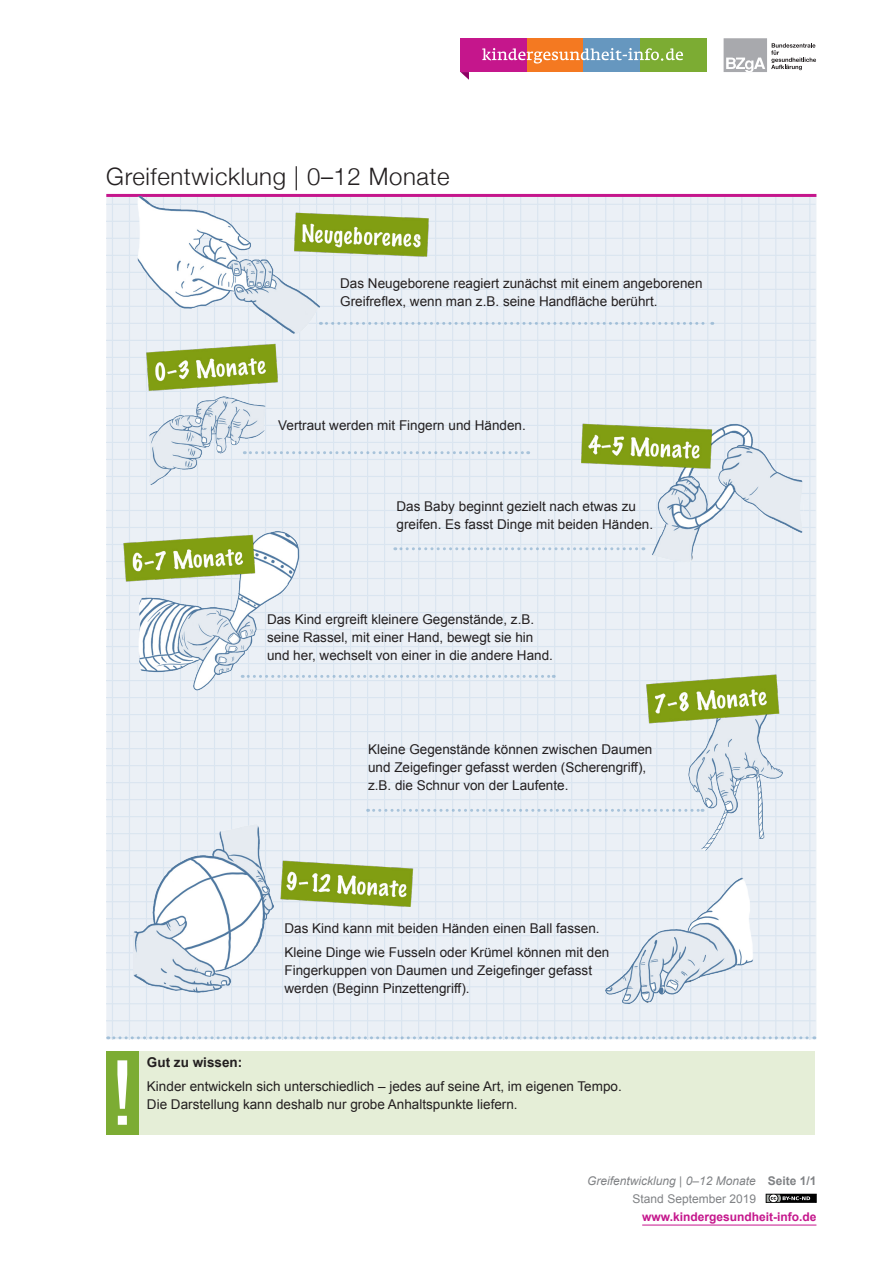
<style>
.page{position:relative;width:893px;height:1263px;background:#fff}
.page>*{position:absolute;margin:0;border:0;box-sizing:border-box;transform-origin:0 0}
.t1{font:90px "Arial";color:#fff}
.t2{font:300 24px "Helvetica Neue";letter-spacing:.025em;color:#231f20}
.t3{font:13.5px/18px "Arial";color:#231f20}
.t4{font:700 13.5px "Arial";color:#231f20}
.t5{font:italic 12px/18px "Arial";color:#808285}
.t6{font:700 12px "Arial";color:#c5168c}
.s1{font-weight:700;font-style:normal}
.s2{font-style:normal}
</style>
<div class="page">
<div style="left:106px;top:197px;width:710px;height:842px;background:#ebf0f6"></div>
<hr style="left:106px;top:194px;width:710px;height:3px;background:#c5168c">
<hr style="left:106px;top:1037px;width:710px;height:1px;background:#dae5f0">
<hr style="left:106px;top:1020px;width:710px;height:1px;background:#dae5f0">
<hr style="left:106px;top:1003px;width:710px;height:1px;background:#dae5f0">
<hr style="left:106px;top:986px;width:710px;height:1px;background:#dae5f0">
<hr style="left:106px;top:969px;width:710px;height:1px;background:#dae5f0">
<hr style="left:106px;top:952px;width:710px;height:1px;background:#dae5f0">
<hr style="left:106px;top:935px;width:710px;height:1px;background:#dae5f0">
<hr style="left:106px;top:918px;width:710px;height:1px;background:#dae5f0">
<hr style="left:106px;top:901px;width:710px;height:1px;background:#dae5f0">
<hr style="left:106px;top:884px;width:710px;height:1px;background:#dae5f0">
<hr style="left:106px;top:867px;width:710px;height:1px;background:#dae5f0">
<hr style="left:106px;top:850px;width:710px;height:1px;background:#dae5f0">
<hr style="left:106px;top:833px;width:710px;height:1px;background:#dae5f0">
<hr style="left:106px;top:816px;width:710px;height:1px;background:#dae5f0">
<hr style="left:106px;top:799px;width:710px;height:1px;background:#dae5f0">
<hr style="left:106px;top:782px;width:710px;height:1px;background:#dae5f0">
<hr style="left:106px;top:765px;width:710px;height:1px;background:#dae5f0">
<hr style="left:106px;top:748px;width:710px;height:1px;background:#dae5f0">
<hr style="left:106px;top:731px;width:710px;height:1px;background:#dae5f0">
<hr style="left:106px;top:714px;width:710px;height:1px;background:#dae5f0">
<hr style="left:106px;top:697px;width:710px;height:1px;background:#dae5f0">
<hr style="left:106px;top:680px;width:710px;height:1px;background:#dae5f0">
<hr style="left:106px;top:663px;width:710px;height:1px;background:#dae5f0">
<hr style="left:106px;top:646px;width:710px;height:1px;background:#dae5f0">
<hr style="left:106px;top:629px;width:710px;height:1px;background:#dae5f0">
<hr style="left:106px;top:612px;width:710px;height:1px;background:#dae5f0">
<hr style="left:106px;top:595px;width:710px;height:1px;background:#dae5f0">
<hr style="left:106px;top:578px;width:710px;height:1px;background:#dae5f0">
<hr style="left:106px;top:561px;width:710px;height:1px;background:#dae5f0">
<hr style="left:106px;top:544px;width:710px;height:1px;background:#dae5f0">
<hr style="left:106px;top:527px;width:710px;height:1px;background:#dae5f0">
<hr style="left:106px;top:510px;width:710px;height:1px;background:#dae5f0">
<hr style="left:106px;top:493px;width:710px;height:1px;background:#dae5f0">
<hr style="left:106px;top:476px;width:710px;height:1px;background:#dae5f0">
<hr style="left:106px;top:459px;width:710px;height:1px;background:#dae5f0">
<hr style="left:106px;top:442px;width:710px;height:1px;background:#dae5f0">
<hr style="left:106px;top:425px;width:710px;height:1px;background:#dae5f0">
<hr style="left:106px;top:408px;width:710px;height:1px;background:#dae5f0">
<hr style="left:106px;top:391px;width:710px;height:1px;background:#dae5f0">
<hr style="left:106px;top:374px;width:710px;height:1px;background:#dae5f0">
<hr style="left:106px;top:357px;width:710px;height:1px;background:#dae5f0">
<hr style="left:106px;top:340px;width:710px;height:1px;background:#dae5f0">
<hr style="left:106px;top:323px;width:710px;height:1px;background:#dae5f0">
<hr style="left:106px;top:306px;width:710px;height:1px;background:#dae5f0">
<hr style="left:106px;top:289px;width:710px;height:1px;background:#dae5f0">
<hr style="left:106px;top:272px;width:710px;height:1px;background:#dae5f0">
<hr style="left:106px;top:255px;width:710px;height:1px;background:#dae5f0">
<hr style="left:106px;top:238px;width:710px;height:1px;background:#dae5f0">
<hr style="left:106px;top:221px;width:710px;height:1px;background:#dae5f0">
<hr style="left:106px;top:204px;width:710px;height:1px;background:#dae5f0">
<hr style="left:809px;top:197px;width:1px;height:842px;background:#dae5f0">
<hr style="left:792px;top:197px;width:1px;height:842px;background:#dae5f0">
<hr style="left:775px;top:197px;width:1px;height:842px;background:#dae5f0">
<hr style="left:758px;top:197px;width:1px;height:842px;background:#dae5f0">
<hr style="left:741px;top:197px;width:1px;height:842px;background:#dae5f0">
<hr style="left:724px;top:197px;width:1px;height:842px;background:#dae5f0">
<hr style="left:707px;top:197px;width:1px;height:842px;background:#dae5f0">
<hr style="left:690px;top:197px;width:1px;height:842px;background:#dae5f0">
<hr style="left:673px;top:197px;width:1px;height:842px;background:#dae5f0">
<hr style="left:656px;top:197px;width:1px;height:842px;background:#dae5f0">
<hr style="left:639px;top:197px;width:1px;height:842px;background:#dae5f0">
<hr style="left:622px;top:197px;width:1px;height:842px;background:#dae5f0">
<hr style="left:605px;top:197px;width:1px;height:842px;background:#dae5f0">
<hr style="left:588px;top:197px;width:1px;height:842px;background:#dae5f0">
<hr style="left:571px;top:197px;width:1px;height:842px;background:#dae5f0">
<hr style="left:554px;top:197px;width:1px;height:842px;background:#dae5f0">
<hr style="left:537px;top:197px;width:1px;height:842px;background:#dae5f0">
<hr style="left:520px;top:197px;width:1px;height:842px;background:#dae5f0">
<hr style="left:503px;top:197px;width:1px;height:842px;background:#dae5f0">
<hr style="left:486px;top:197px;width:1px;height:842px;background:#dae5f0">
<hr style="left:469px;top:197px;width:1px;height:842px;background:#dae5f0">
<hr style="left:452px;top:197px;width:1px;height:842px;background:#dae5f0">
<hr style="left:435px;top:197px;width:1px;height:842px;background:#dae5f0">
<hr style="left:418px;top:197px;width:1px;height:842px;background:#dae5f0">
<hr style="left:401px;top:197px;width:1px;height:842px;background:#dae5f0">
<hr style="left:384px;top:197px;width:1px;height:842px;background:#dae5f0">
<hr style="left:367px;top:197px;width:1px;height:842px;background:#dae5f0">
<hr style="left:350px;top:197px;width:1px;height:842px;background:#dae5f0">
<hr style="left:333px;top:197px;width:1px;height:842px;background:#dae5f0">
<hr style="left:316px;top:197px;width:1px;height:842px;background:#dae5f0">
<hr style="left:299px;top:197px;width:1px;height:842px;background:#dae5f0">
<hr style="left:282px;top:197px;width:1px;height:842px;background:#dae5f0">
<hr style="left:265px;top:197px;width:1px;height:842px;background:#dae5f0">
<hr style="left:248px;top:197px;width:1px;height:842px;background:#dae5f0">
<hr style="left:231px;top:197px;width:1px;height:842px;background:#dae5f0">
<hr style="left:214px;top:197px;width:1px;height:842px;background:#dae5f0">
<hr style="left:197px;top:197px;width:1px;height:842px;background:#dae5f0">
<hr style="left:180px;top:197px;width:1px;height:842px;background:#dae5f0">
<hr style="left:163px;top:197px;width:1px;height:842px;background:#dae5f0">
<hr style="left:146px;top:197px;width:1px;height:842px;background:#dae5f0">
<hr style="left:129px;top:197px;width:1px;height:842px;background:#dae5f0">
<hr style="left:112px;top:197px;width:1px;height:842px;background:#dae5f0">
<img style="left:297px;top:859px;width:116px;height:48px">
<img style="left:132px;top:520px;width:181px;height:172px">
<img style="left:133px;top:817px;width:164px;height:183px">
<img style="left:636px;top:416px;width:175px;height:154px">
<img style="left:580px;top:421px;width:136px;height:48px">
<img style="left:590px;top:851px;width:183px;height:163px">
<img style="left:663px;top:701px;width:153px;height:152px">
<img style="left:131px;top:197px;width:205px;height:139px">
<img style="left:123px;top:375px;width:162px;height:124px">
<img style="left:145px;top:343px;width:136px;height:48px">
<img style="left:123px;top:534px;width:137px;height:49px">
<img style="left:644px;top:675px;width:136px;height:48px">
<div style="left:106px;top:1051px;width:708px;height:83px;background:#e5eed7"></div>
<div style="left:106px;top:1051px;width:33px;height:83px;background:#7cac33"></div>
<svg style="left:320px;top:322px;width:393px;height:3px"></svg>
<svg style="left:108px;top:1036px;width:707px;height:3px"></svg>
<img style="left:293px;top:209px;width:136px;height:48px">
<svg style="left:244px;top:451px;width:285px;height:3px"></svg>
<svg style="left:395px;top:547px;width:249px;height:3px"></svg>
<svg style="left:368px;top:809px;width:335px;height:3px"></svg>
<svg style="left:242px;top:675px;width:312px;height:3px"></svg>
<svg style="left:460px;top:72px;width:9px;height:8px"></svg>
<div style="left:460px;top:38px;width:67px;height:34px;background:#c5168c"></div>
<div style="left:527px;top:38px;width:57px;height:34px;background:#f47921"></div>
<div style="left:584px;top:38px;width:56px;height:34px;background:#6697bf"></div>
<div style="left:640px;top:38px;width:67px;height:34px;background:#7cac33"></div>
<svg style="left:482px;top:48px;width:201px;height:16px"></svg>
<div style="left:724px;top:38px;width:43px;height:34px;background:#a8a9ad"></div>
<svg style="left:726px;top:58px;width:39px;height:14px"></svg>
<svg style="left:771px;top:43px;width:45px;height:27px"></svg>
<hr style="left:642px;top:1225px;width:174px;height:1px;background:#c5168c">
<svg style="left:766px;top:1194px;width:50px;height:8px"></svg>
<div style="left:767px;top:1195px;width:49px;height:7px;background:#000"></div>
<svg style="left:767px;top:1195px;width:43px;height:7px"></svg>
<h2 class="t2" style="left:106px;top:157px;width:345px">Greifentwicklung | 0–12 Monate</h2>
<p class="t3" style="left:340px;top:275px;width:364px">Das Neugeborene reagiert zunächst mit einem angeborenen<br>Greifreflex, wenn man z.B. seine Handfläche berührt.</p>
<p class="t3" style="left:278px;top:416px;width:249px">Vertraut werden mit Fingern und Händen.</p>
<p class="t3" style="left:397px;top:497px;width:258px">Das Baby beginnt gezielt nach etwas zu greifen. Es fasst Dinge mit beiden Händen.</p>
<p class="t3" style="left:267px;top:611px;width:287px">Das Kind ergreift kleinere Gegenstände, z.B. seine Rassel, mit einer Hand, bewegt sie hin und her, wechselt von einer in die andere Hand.</p>
<p class="t3" style="left:368px;top:741px;width:286px">Kleine Gegenstände können zwischen Daumen und Zeigefinger gefasst werden (Scherengriff), z.B. die Schnur von der Laufente.</p>
<p class="t3" style="left:284px;top:916px;width:326px;line-height:24px">Das Kind kann mit beiden Händen einen Ball fassen.<br>Kleine Dinge wie Fusseln oder Krümel können mit den</p>
<p class="t3" style="left:284px;top:961px;width:309px">Fingerkuppen von Daumen und Zeigefinger gefasst werden (Beginn Pinzettengriff).</p>
<h1 class="t1" style="left:110px;top:1034px;width:27px">!</h1>
<p class="t4" style="left:147px;top:1053px;width:97px">Gut zu wissen:</p>
<p class="t3" style="left:147px;top:1077px;width:476px">Kinder entwickeln sich unterschiedlich – jedes auf seine Art, im eigenen Tempo.<br>Die Darstellung kann deshalb nur grobe Anhaltspunkte liefern.</p>
<p class="t5" style="left:633px;top:1171px;width:185px;text-indent:-45px">Greifentwicklung | 0–12 Monate <span class="s1">Seite 1/1<br></span><span class="s2">Stand September 2019</span></p>
<p class="t6" style="left:642px;top:1208px;width:176px">www.kindergesundheit-info.de</p>
</div>
